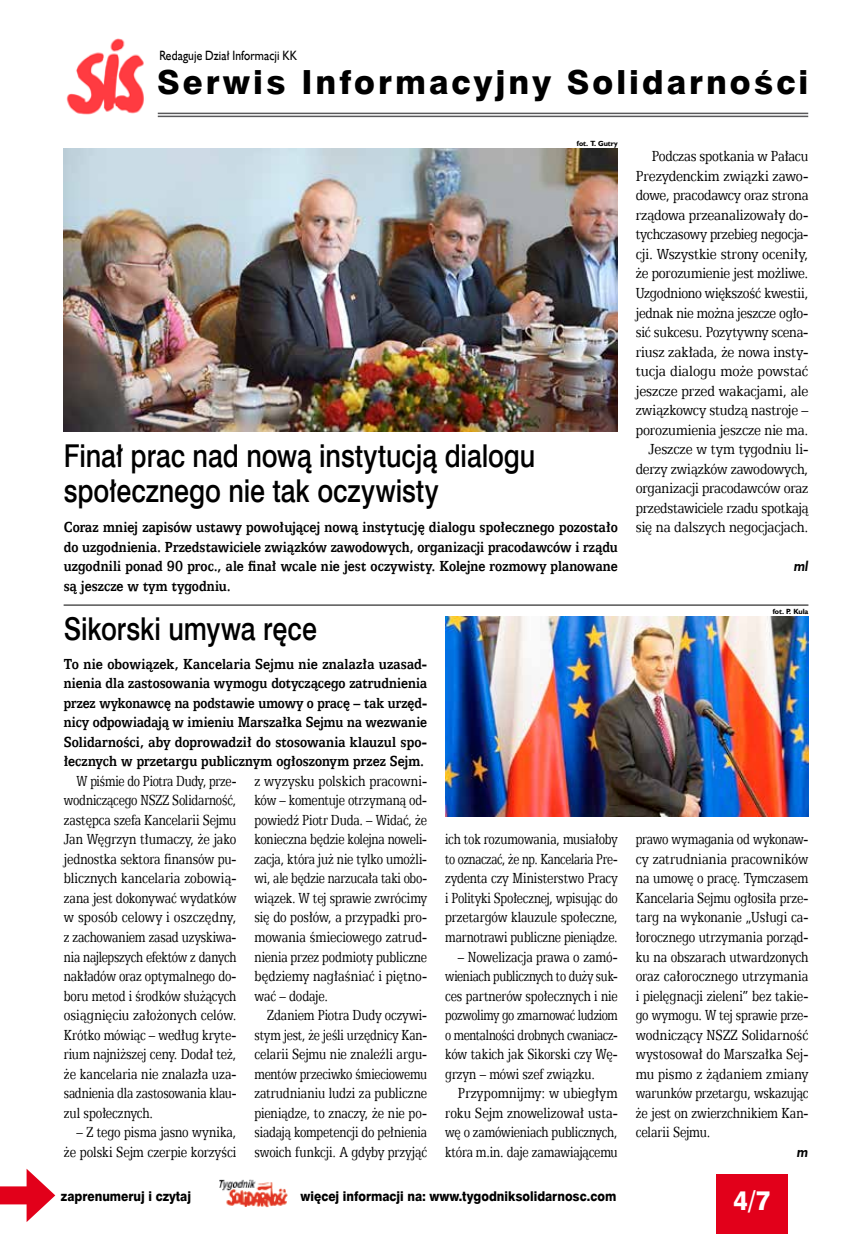
<style>
.page{position:relative;width:851px;height:1234px;background:#fff}
.page>*{position:absolute;margin:0;border:0;box-sizing:border-box;transform-origin:0 0}
.t1{font:33.3px "Swis 721 Hv EU";letter-spacing:.09em;color:#000}
.t2{font:31.5px/34.5px "Swis 721 Md EU";letter-spacing:-.005em;color:#000;scale:.85 1}
.t3{font:27px "Swis 721 Hv EU";color:#fff;scale:.9 1}
.t4{font:16.5px/19.5px "Egyptian 505 EU";letter-spacing:-.01em;color:#000;text-align:justify;scale:.77 1}
.t5{font:700 16.5px/19.5px "Egyptian 505 EU";color:#000;text-align:justify;scale:.86 1}
.t6{font:16.5px/19.5px "Egyptian 505 EU";letter-spacing:-.01em;color:#000;text-align:right;scale:.82 1}
.t7{font:16.5px/19.5px "Egyptian 505 EU";letter-spacing:-.01em;color:#000;text-align:justify;scale:.75 1}
.t8{font:16.5px/19.5px "Egyptian 505 EU";letter-spacing:-.01em;color:#000;text-align:justify;scale:.81 1}
.t9{font:16.5px/19.5px "Egyptian 505 EU";letter-spacing:-.01em;color:#000;text-align:right;scale:.78 1}
.t10{font:italic 700 15px "Humanst 521 EU";color:#000;scale:.9 1}
.t11{font:13.5px "Swis 721 Hv EU";color:#000;scale:.9 1}
.t12{font:13.5px "Humanst 521 EU";letter-spacing:.015em;color:#000;scale:.85 1}
.t13{font:700 7.5px "Humanst 521 EU";color:#000}
</style>
<div class="page">
<div style="left:716px;top:1174px;width:72px;height:59px;background:#e2001a"></div>
<img style="left:219px;top:1179px;width:69px;height:27px">
<div style="left:0;top:1186px;width:38px;height:18px;background:#e2001a"></div>
<svg style="left:27px;top:1169px;width:28px;height:52px"></svg>
<img style="left:66px;top:38px;width:78px;height:77px">
<hr style="left:158px;top:113px;width:650px;height:1px;background:#58585a">
<hr style="left:158px;top:116px;width:650px;height:1px;background:#58585a">
<img style="left:64px;top:149px;width:553px;height:283px">
<img style="left:445px;top:617px;width:363px;height:199px">
<hr style="left:64px;top:604px;width:744px;height:1px;background:#000">
<p class="t12" style="left:159px;top:47px;width:163px">Redaguje Dział Informacji KK</p>
<h1 class="t1" style="left:157px;top:62px;width:652px">Serwis Informacyjny Solidarności</h1>
<p class="t13" style="left:577px;top:138px;width:42px">fot. T. Gutry</p>
<h2 class="t2" style="left:64px;top:440px;width:556px">Finał prac nad nową instytucją dialogu społecznego nie tak oczywisty</h2>
<p class="t5" style="left:64px;top:517px;width:645px">Coraz mniej zapisów ustawy powołującej nową instytucję dialogu społecznego pozostało do uzgodnienia. Przedstawiciele związków zawodowych, organizacji pracodawców i rządu uzgodnili ponad 90 proc., ale finał wcale nie jest oczywisty. Kolejne rozmowy planowane są jeszcze w tym tygodniu.</p>
<h2 class="t2" style="left:64px;top:612px;width:299px">Sikorski umywa ręce</h2>
<p class="t5" style="left:64px;top:653px;width:424px">To nie obowiązek, Kancelaria Sejmu nie znalazła uzasad&shy;nienia dla zastosowania wymogu dotyczącego zatrudnienia przez wykonawcę na podstawie umowy o pracę – tak urzęd&shy;nicy odpowiadają w imieniu Marszałka Sejmu na wezwanie Solidarności, aby doprowadził do stosowania klauzul spo&shy;łecznych w przetargu publicznym ogłoszonym przez Sejm.</p>
<p class="t7" style="left:64px;top:770px;width:232px;text-indent:13px">W piśmie do Piotra Dudy, prze&shy;wodniczącego NSZZ Solidarność, zastępca szefa Kancelarii Sejmu Jan Węgrzyn tłumaczy, że jako jednostka sektora finansów pu&shy;blicznych kancelaria zobowią&shy;zana jest dokonywać wydatków w sposób celowy i oszczędny, z zachowaniem zasad uzyskiwa&shy;nia najlepszych efektów z danych nakładów oraz optymalnego do&shy;boru metod i środków służących osiągnięciu założonych celów.<br>Krótko mówiąc – według kryte&shy;rium najniższej ceny. Dodał też, że kancelaria nie znalazła uza&shy;sadnienia dla zastosowania klau&shy;zul społecznych.</p>
<p class="t9" style="left:64px;top:1121px;width:223px">– Z tego pisma jasno wynika, że polski Sejm czerpie korzyści</p>
<p class="t8" style="left:254px;top:770px;width:214px">z wyzysku polskich pracowni&shy;ków – komentuje otrzymaną od&shy;powiedź Piotr Duda. – Widać, że konieczna będzie kolejna noweli&shy;zacja, która już nie tylko umożli&shy;wi, ale będzie narzucała taki obo&shy;wiązek. W tej sprawie zwrócimy się do posłów, a przypadki pro&shy;mowania śmieciowego zatrud&shy;nienia przez podmioty publiczne będziemy nagłaśniać i piętno&shy;wać – dodaje.</p>
<p class="t4" style="left:254px;top:1004px;width:226px;text-indent:13px">Zdaniem Piotra Dudy oczywi&shy;stym jest, że jeśli urzędnicy Kan&shy;celarii Sejmu nie znaleźli argu&shy;mentów przeciwko śmieciowemu zatrudnianiu ludzi za publiczne pieniądze, to znaczy, że nie po&shy;siadają kompetencji do pełnienia swoich funkcji. A gdyby przyjąć</p>
<p class="t4" style="left:445px;top:829px;width:226px">ich tok rozumowania, musiałoby to oznaczać, że np. Kancelaria Pre&shy;zydenta czy Ministerstwo Pracy i Polityki Społecznej, wpisując do przetargów klauzule społeczne, marnotrawi publiczne pieniądze.</p>
<p class="t9" style="left:445px;top:946px;width:223px;text-align:justify;text-indent:13px">– Nowelizacja prawa o zamó&shy;wieniach publicznych to duży suk&shy;ces partnerów społecznych i nie pozwolimy go zmarnować ludziom o mentalności drobnych cwaniacz&shy;ków takich jak Sikorski czy Wę&shy;grzyn – mówi szef związku.</p>
<p class="t8" style="left:445px;top:1082px;width:215px;text-indent:13px">Przypomnijmy: w ubiegłym roku Sejm znowelizował usta&shy;wę o zamówieniach publicznych, która m.in. daje zamawiającemu</p>
<p class="t11" style="left:61px;top:1187px;width:146px">zaprenumeruj i czytaj</p>
<p class="t11" style="left:300px;top:1187px;width:352px">więcej informacji na: www.tygodniksolidarnosc.com</p>
<p class="t6" style="left:635px;top:146px;width:212px">Podczas spotkania w Pałacu<br>Prezydenckim związki zawo&shy;dowe, pracodawcy oraz strona rządowa przeanalizowały do&shy;tychczasowy przebieg negocja&shy;cji. Wszystkie strony oceniły, że porozumienie jest możliwe.<br>Uzgodniono większość kwestii, jednak nie można jeszcze ogło&shy;sić sukcesu. Pozytywny scena&shy;riusz zakłada, że nowa insty&shy;tucja dialogu może powstać jeszcze przed wakacjami, ale związkowcy studzą nastroje – porozumienia jeszcze nie ma.<br>Jeszcze w tym tygodniu li&shy;derzy związków zawodowych, organizacji pracodawców oraz przedstawiciele rzadu spotkają się na dalszych negocjacjach.</p>
<p class="t10" style="left:794px;top:556px;width:17px">ml</p>
<p class="t13" style="left:772px;top:606px;width:37px">fot. P. Kula</p>
<p class="t4" style="left:635px;top:829px;width:226px">prawo wymagania od wykonaw&shy;cy zatrudniania pracowników na umowę o pracę. Tymczasem Kancelaria Sejmu ogłosiła prze&shy;targ na wykonanie „Usługi ca&shy;łorocznego utrzymania porząd&shy;ku na obszarach utwardzonych oraz całorocznego utrzymania i pielęgnacji zieleni” bez takie&shy;go wymogu. W tej sprawie prze&shy;wodniczący NSZZ Solidarność wystosował do Marszałka Sej&shy;mu pismo z żądaniem zmiany warunków przetargu, wskazując że jest on zwierzchnikiem Kan&shy;celarii Sejmu.</p>
<p class="t10" style="left:797px;top:1141px;width:14px">m</p>
<h3 class="t3" style="left:733px;top:1183px;width:42px">4/7</h3>
</div>
